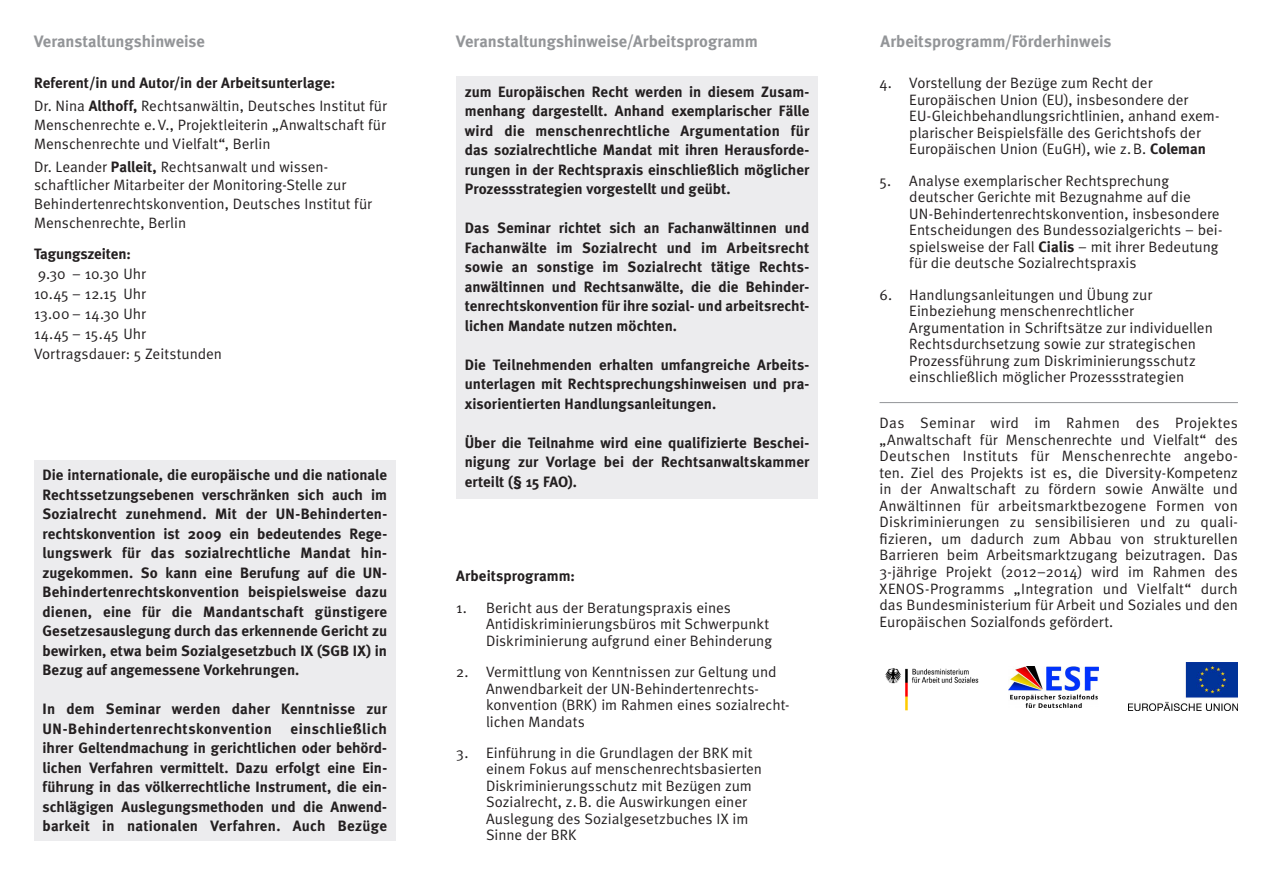
<style>
.page{position:relative;width:1272px;height:893px;background:#fff}
.page>*{position:absolute;margin:0;border:0;box-sizing:border-box;transform-origin:0 0}
.t1{font:700 16.5px "Meta";letter-spacing:-.005em;color:#939598}
.Arbeitsprogramm_Über{font:15px/16.5px "Meta Normal";color:#231f20}
.Arbeitsprogramm_Über-2{font:700 15px/19.5px "Meta";letter-spacing:.005em;color:#231f20;text-align:justify}
.s1{font-family:"Meta";font-weight:700}
</style>
<div class="page">
<hr style="left:879px;top:402px;width:358px;height:1px;background:#939598">
<div style="left:34px;top:460px;width:361px;height:381px;background:#ececee"></div>
<div style="left:456px;top:77px;width:361px;height:422px;background:#ececee"></div>
<img style="left:885px;top:668px;width:94px;height:43px">
<img style="left:1128px;top:662px;width:109px;height:49px">
<img style="left:1008px;top:667px;width:90px;height:40px">
<p class="t1" style="left:34px;top:31px;width:172px">Veranstaltungshinweise</p>
<p class="t1" style="left:456px;top:31px;width:303px">Veranstaltungshinweise/Arbeitsprogramm</p>
<p class="t1" style="left:880px;top:31px;width:232px">Arbeitsprogramm/Förderhinweis</p>
<p class="Arbeitsprogramm_Über" style="left:909px;top:75px;width:312px;text-indent:-30px">4. Vorstellung der Bezüge zum Recht der Europäischen Union (EU), insbesondere der EU-Gleichbehandlungsrichtlinien, anhand exem&shy;plarischer Beispielsfälle des Gerichtshofs der Europäischen Union (EuGH), wie z.B. <span class="s1">Coleman</span></p>
<p class="Arbeitsprogramm_Über" style="left:909px;top:172px;width:314px;text-indent:-30px">5. Analyse exemplarischer Rechtsprechung deutscher Gerichte mit Bezugnahme auf die UN-Behindertenrechtskonvention, insbesondere Entscheidungen des Bundessozialgerichts – bei&shy;spielsweise der Fall <span class="s1">Cialis</span> – mit ihrer Bedeutung für die deutsche Sozialrechtspraxis</p>
<p class="Arbeitsprogramm_Über" style="left:909px;top:286px;width:305px;text-indent:-30px">6. Handlungsanleitungen und Übung zur Einbeziehung menschenrechtlicher Argumentation in Schriftsätze zur individuellen Rechtsdurchsetzung sowie zur strategischen Prozessführung zum Diskriminierungsschutz einschließlich möglicher Prozessstrategien</p>
<p class="Arbeitsprogramm_Über" style="left:879px;top:415px;width:360px;text-align:justify">Das Seminar wird im Rahmen des Projektes „Anwaltschaft für Menschenrechte und Vielfalt“ des Deutschen Instituts für Menschenrechte angebo&shy;ten. Ziel des Projekts ist es, die Diversity-Kompetenz in der Anwaltschaft zu fördern sowie Anwälte und Anwältinnen für arbeitsmarktbezogene Formen von Diskriminierungen zu sensibilisieren und zu quali&shy;fizieren, um dadurch zum Abbau von strukturellen Barrieren beim Arbeitsmarktzugang beizutragen. Das 3-jährige Projekt (2012–2014) wird im Rahmen des XENOS-Programms „Integration und Vielfalt“ durch das Bundesministerium für Arbeit und Soziales und den Europäischen Sozialfonds gefördert.</p>
<p class="Arbeitsprogramm_Über-2" style="left:34px;top:73px;width:303px">Referent/in und Autor/in der Arbeitsunterlage:</p>
<p class="Arbeitsprogramm_Über" style="left:34px;top:96px;width:354px;line-height:18.8px;text-align:justify">Dr. Nina <span class="s1">Althoff,</span> Rechtsanwältin, Deutsches Institut für Menschenrechte e.V., Projektleiterin „Anwaltschaft für Menschenrechte und Vielfalt“, Berlin</p>
<p class="Arbeitsprogramm_Über" style="left:34px;top:157px;width:339px;line-height:18.8px">Dr. Leander <span class="s1">Palleit,</span> Rechtsanwalt und wissen&shy;schaftlicher Mitarbeiter der Monitoring-Stelle zur Behindertenrechtskonvention, Deutsches Institut für Menschenrechte, Berlin</p>
<p class="Arbeitsprogramm_Über-2" style="left:34px;top:244px;width:98px">Tagungszeiten:</p>
<p class="Arbeitsprogramm_Über" style="left:38px;top:265px;width:109px">9.30 – 10.30 Uhr</p>
<p class="Arbeitsprogramm_Über" style="left:34px;top:285px;width:113px">10.45 – 12.15 Uhr</p>
<p class="Arbeitsprogramm_Über" style="left:34px;top:305px;width:113px">13.00 – 14.30 Uhr</p>
<p class="Arbeitsprogramm_Über" style="left:34px;top:325px;width:113px">14.45 – 15.45 Uhr</p>
<p class="Arbeitsprogramm_Über" style="left:34px;top:346px;width:190px">Vortragsdauer: 5 Zeitstunden</p>
<p class="Arbeitsprogramm_Über-2" style="left:465px;top:82px;width:346px">zum Europäischen Recht werden in diesem Zusam&shy;menhang dargestellt. Anhand exemplarischer Fälle wird die menschenrechtliche Argumentation für das sozialrechtliche Mandat mit ihren Herausforde&shy;rungen in der Rechtspraxis einschließlich möglicher Prozessstrategien vorgestellt und geübt.</p>
<p class="Arbeitsprogramm_Über-2" style="left:465px;top:218px;width:346px">Das Seminar richtet sich an Fachanwältinnen und Fachanwälte im Sozialrecht und im Arbeitsrecht sowie an sonstige im Sozialrecht tätige Rechts&shy;anwältinnen und Rechtsanwälte, die die Behinder&shy;tenrechtskonvention für ihre sozial- und arbeitsrecht&shy;lichen Mandate nutzen möchten.</p>
<p class="Arbeitsprogramm_Über-2" style="left:465px;top:355px;width:346px">Die Teilnehmenden erhalten umfangreiche Arbeits&shy;unterlagen mit Rechtsprechungshinweisen und pra&shy;xisorientierten Handlungsanleitungen.</p>
<p class="Arbeitsprogramm_Über-2" style="left:465px;top:433px;width:346px">Über die Teilnahme wird eine qualifizierte Beschei&shy;nigung zur Vorlage bei der Rechtsanwaltskammer erteilt (§ 15 FAO).</p>
<p class="Arbeitsprogramm_Über-2" style="left:43px;top:465px;width:346px">Die internationale, die europäische und die nationale Rechtssetzungsebenen verschränken sich auch im Sozialrecht zunehmend. Mit der UN-Behinderten&shy;rechtskonvention ist 2009 ein bedeutendes Rege&shy;lungswerk für das sozialrechtliche Mandat hin&shy;zugekommen. So kann eine Berufung auf die UN-Behindertenrechtskonvention beispielsweise dazu dienen, eine für die Mandantschaft günstigere Gesetzesauslegung durch das erkennende Gericht zu bewirken, etwa beim Sozialgesetzbuch IX (SGB IX) in Bezug auf angemessene Vorkehrungen.</p>
<p class="Arbeitsprogramm_Über-2" style="left:43px;top:699px;width:346px">In dem Seminar werden daher Kenntnisse zur UN-Behindertenrechtskonvention einschließlich ihrer Geltendmachung in gerichtlichen oder behörd&shy;lichen Verfahren vermittelt. Dazu erfolgt eine Ein&shy;führung in das völkerrechtliche Instrument, die ein&shy;schlägigen Auslegungsmethoden und die Anwend&shy;barkeit in nationalen Verfahren. Auch Bezüge</p>
<p class="Arbeitsprogramm_Über-2" style="left:456px;top:566px;width:120px">Arbeitsprogramm:</p>
<p class="Arbeitsprogramm_Über" style="left:486px;top:599px;width:287px;text-indent:-30px">1. Bericht aus der Beratungspraxis eines<br>Antidiskriminierungsbüros mit Schwerpunkt<br>Diskriminierung aufgrund einer Behinderung</p>
<p class="Arbeitsprogramm_Über" style="left:486px;top:663px;width:305px;text-indent:-30px">2. Vermittlung von Kenntnissen zur Geltung und Anwendbarkeit der UN-Behindertenrechts&shy;konvention (BRK) im Rahmen eines sozialrecht&shy;lichen Mandats</p>
<p class="Arbeitsprogramm_Über" style="left:486px;top:744px;width:277px;text-indent:-30px">3. Einführung in die Grundlagen der BRK mit einem Fokus auf menschenrechtsbasierten Diskriminierungsschutz mit Bezügen zum Sozialrecht, z.B. die Auswirkungen einer Auslegung des Sozialgesetzbuches IX im Sinne der BRK</p>
</div>
